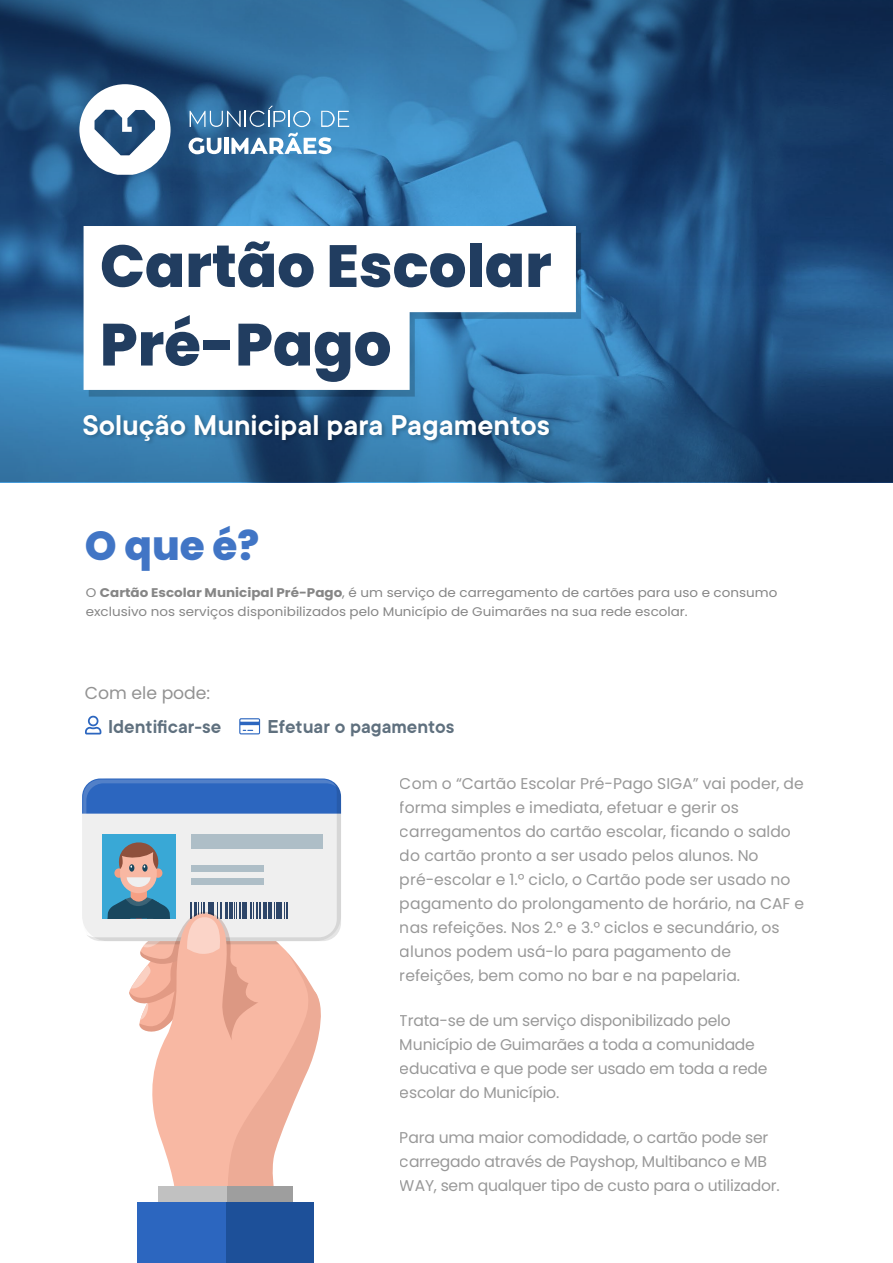
<style>
.page{position:relative;width:893px;height:1263px;background:#fff}
.page>*{position:absolute;margin:0;border:0;box-sizing:border-box;transform-origin:0 0}
.t1{font:800 59.4px/78.6px "Poppins";color:#213d60}
.t2{font:800 40.5px "Poppins";color:#2c66bf}
.t3{font:600 31.5px "TT Commons";color:#fff}
.t4{font:600 20.55px "TT Commons";color:#4d6070}
.t5{font:17.25px "Poppins";color:#868686}
.t6{font:15.6px/24px "Poppins";color:#868686}
.t7{font:12.6px/18.8px "Poppins";color:#868686;scale:1.08 1}
.s1{font-weight:700}
</style>
<div class="page">
<svg style="left:0;top:398px;width:893px;height:83px;background:#255884"></svg>
<svg style="left:0;top:0;width:893px;height:398px;background:#265b8b"></svg>
<svg style="left:89px;top:233px;width:492px;height:164px;background:#306c99"></svg>
<svg style="left:84px;top:226px;width:492px;height:164px"></svg>
<img style="left:79px;top:406px;width:646px;height:45px">
<div style="left:137px;top:1202px;width:176px;height:61px;background:#1d5099"></div>
<div style="left:137px;top:1202px;width:89px;height:61px;background:#2c66bf"></div>
<svg style="left:82px;top:778px;width:259px;height:442px"></svg>
<svg style="left:85px;top:716px;width:16px;height:18px"></svg>
<svg style="left:239px;top:718px;width:21px;height:16px"></svg>
<svg style="left:79px;top:84px;width:92px;height:91px"></svg>
<svg style="left:189px;top:106px;width:160px;height:48px"></svg>
<h1 class="t1" style="left:100px;top:227px;width:453px">Cartão Escolar<br>Pré-Pago</h1>
<h3 class="t3" style="left:82px;top:405px;width:469px">Solução Municipal para Pagamentos</h3>
<h2 class="t2" style="left:85px;top:523px;width:176px">O que é?</h2>
<p class="t7" style="left:86px;top:583px;width:642px">O <span class="s1">Cartão Escolar Municipal Pré-Pago</span>, é um serviço de carregamento de cartões para uso e consumo exclusivo nos serviços disponibilizados pelo Município de Guimarães na sua rede escolar.</p>
<p class="t5" style="left:85px;top:683px;width:127px">Com ele pode:</p>
<h3 class="t4" style="left:108px;top:713px;width:115px">Identificar-se</h3>
<h3 class="t4" style="left:268px;top:713px;width:188px">Efetuar o pagamentos</h3>
<p class="t6" style="left:400px;top:771px;width:406px">Com o “Cartão Escolar Pré-Pago SIGA” vai poder, de forma simples e imediata, efetuar e gerir os carregamentos do cartão escolar, ficando o saldo do cartão pronto a ser usado pelos alunos. No pré-escolar e 1.º ciclo, o Cartão pode ser usado no pagamento do prolongamento de horário, na CAF e nas refeições. Nos 2.º e 3.º ciclos e secundário, os alunos podem usá-lo para pagamento de refeições, bem como no bar e na papelaria.</p>
<p class="t6" style="left:400px;top:1008px;width:369px">Trata-se de um serviço disponibilizado pelo Município de Guimarães a toda a comunidade educativa e que pode ser usado em toda a rede escolar do Município.</p>
<p class="t6" style="left:400px;top:1125px;width:382px">Para uma maior comodidade, o cartão pode ser carregado através de Payshop, Multibanco e MB<br>WAY, sem qualquer tipo de custo para o utilizador.</p>
</div>
